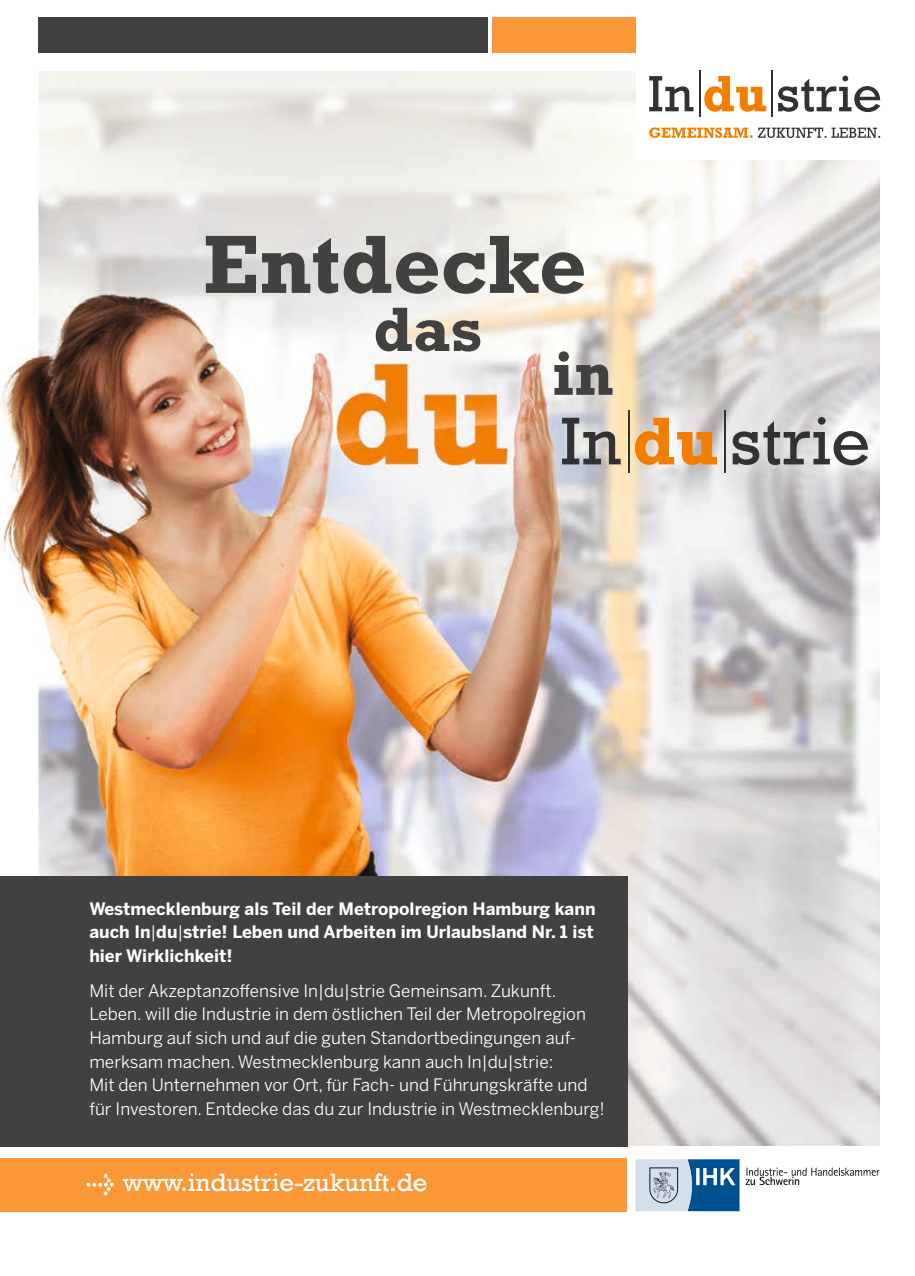
<style>
.page{position:relative;width:915px;height:1276px;background:#fff}
.page>*{position:absolute;margin:0;border:0;box-sizing:border-box;transform-origin:0 0}
.t1{font:25.8px "Rockwell";color:#fff}
.t2{font:17.1px/23.5px "Benton Sans";color:#fff}
.t3{font:700 17.1px/23.5px "Benton Sans";color:#fff;text-align:justify}
.s1{font-weight:400}
</style>
<div class="page">
<img style="left:1px;top:71px;width:878px;height:1075px">
<div style="left:636px;top:36px;width:278px;height:124px;background:#fff"></div>
<svg style="left:649px;top:76px;width:44px;height:35px"></svg>
<svg style="left:704px;top:76px;width:62px;height:36px"></svg>
<svg style="left:778px;top:76px;width:101px;height:36px"></svg>
<hr style="left:699px;top:70px;width:1px;height:47px;background:#323232">
<hr style="left:771px;top:70px;width:1px;height:47px;background:#323232">
<svg style="left:649px;top:127px;width:230px;height:11px"></svg>
<div style="left:0;top:876px;width:627px;height:270px;background:#414140"></div>
<div style="left:0;top:1158px;width:626px;height:53px;background:#fa9737"></div>
<div style="left:39px;top:17px;width:449px;height:36px;background:#414140"></div>
<div style="left:492px;top:17px;width:144px;height:36px;background:#fa9737"></div>
<svg style="left:745px;top:1167px;width:134px;height:18px"></svg>
<svg style="left:635px;top:1159px;width:104px;height:52px;background:#7aa0bf"></svg>
<svg style="left:554px;top:351px;width:58px;height:44px;background:#93908e"></svg>
<svg style="left:375px;top:308px;width:105px;height:43px;background:#9f9b94"></svg>
<svg style="left:206px;top:236px;width:378px;height:58px;background:#9a9997"></svg>
<svg style="left:562px;top:418px;width:58px;height:46px;background:#9b9894"></svg>
<svg style="left:634px;top:418px;width:82px;height:47px;background:#e7ac6c"></svg>
<svg style="left:732px;top:417px;width:135px;height:48px"></svg>
<hr style="left:628px;top:410px;width:1px;height:62px;background:#323232">
<hr style="left:724px;top:410px;width:1px;height:62px;background:#323232">
<svg style="left:86px;top:1174px;width:28px;height:21px"></svg>
<p class="t3" style="left:89px;top:896px;width:507px">Westmecklenburg als Teil der Metropolregion Hamburg kann auch In<span class="s1">|</span>du<span class="s1">|</span>strie! Leben und Arbeiten im Urlaubsland Nr. 1 ist hier Wirklichkeit!</p>
<p class="t2" style="left:89px;top:978px;width:517px">Mit der Akzeptanzoffensive In|du|strie Gemeinsam. Zukunft.<br>Leben. will die Industrie in dem östlichen Teil der Metropolregion Hamburg auf sich und auf die guten Standortbedingungen auf&shy;merksam machen. Westmecklenburg kann auch In|du|strie:<br>Mit den Unternehmen vor Ort, für Fach- und Führungskräfte und für Investoren. Entdecke das du zur Industrie in Westmecklenburg!</p>
<h1 class="t1" style="left:123px;top:1167px;width:306px">www.industrie-zukunft.de</h1>
</div>
